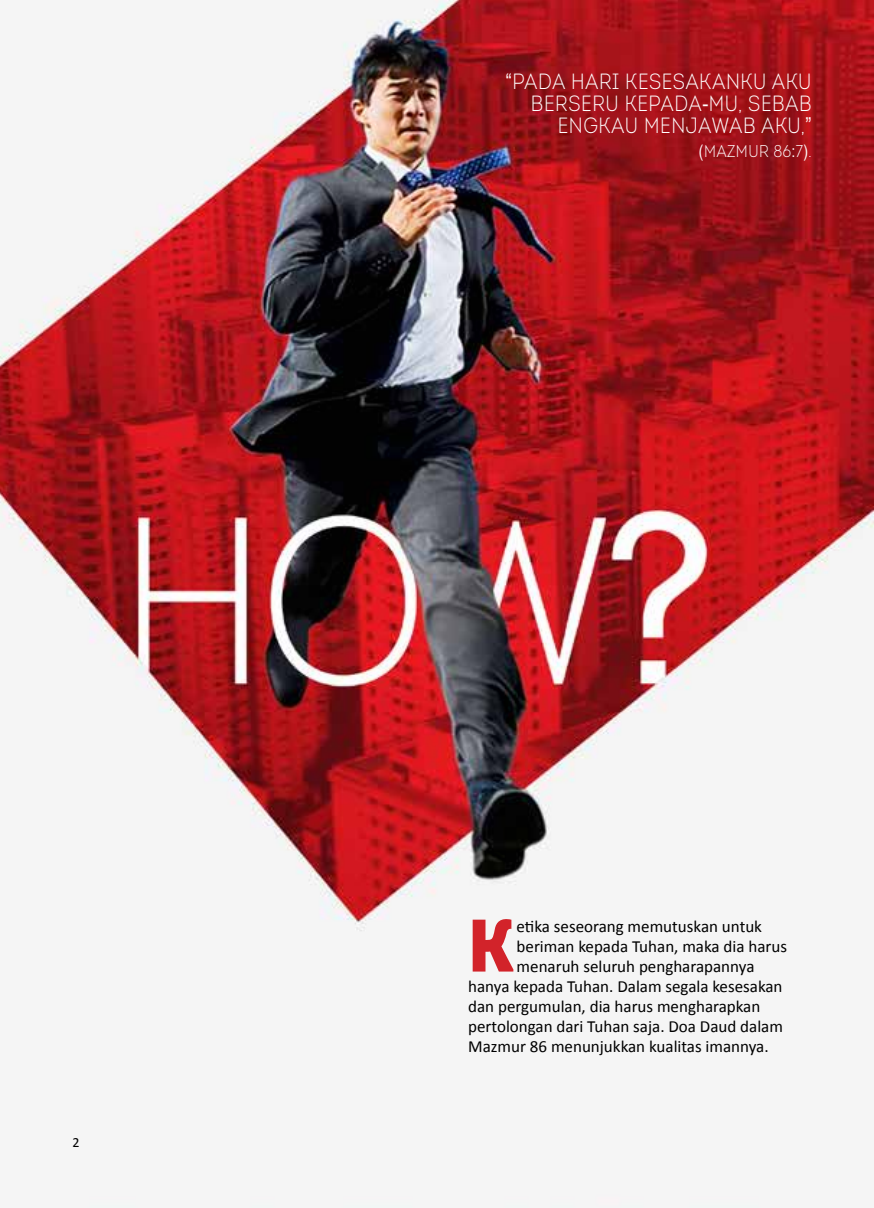
<style>
.page{position:relative;width:874px;height:1208px;background:#fff}
.page>*{position:absolute;margin:0;border:0;box-sizing:border-box;transform-origin:0 0}
.t1{font:74.2px "Intro Cond Black Free";color:#d2232a}
.t2{font:22px/22px "Intro Cond Light Free";letter-spacing:.025em;color:#fff;text-align:right}
.t3{font:17px "Calibri";color:#000}
.t4{font:17px "Intro Cond Light Free";letter-spacing:.025em;color:#fff}
.t5{font:14px "Calibri";color:#000}
.s1{font-family:"Arial Narrow"}
</style>
<div class="page">
<img style="left:0;top:0;width:873px;height:1208px">
<p class="t5" style="left:72px;top:1133px;width:9px">2</p>
<p class="t2" style="left:505px;top:70px;width:307px"><span class="s1">“</span>PADA HARI KESESAKANKU AKU<br>BERSERU KEPADA<span class="s1">-</span>MU, SEBAB<br>ENGKAU M ENJAWAB AKU,<span class="s1">”</span></p>
<p class="t4" style="left:698px;top:140px;width:114px"><span class="s1">(</span>MAZM UR 86<span class="s1">:</span>7<span class="s1">)</span>.</p>
<h1 class="t1" style="left:468px;top:895px;width:48px">K</h1>
<p class="t3" style="left:516px;top:915px;width:247px">etika seseorang memutuskan untuk</p>
<p class="t3" style="left:516px;top:935px;width:272px">beriman kepada Tuhan, maka dia harus</p>
<p class="t3" style="left:516px;top:955px;width:239px">menaruh seluruh pengharapannya</p>
<p class="t3" style="left:468px;top:975px;width:315px">hanya kepada Tuhan. Dalam segala kesesakan</p>
<p class="t3" style="left:468px;top:995px;width:293px">dan pergumulan, dia harus mengharapkan</p>
<p class="t3" style="left:468px;top:1015px;width:316px">pertolongan dari Tuhan saja. Doa Daud dalam</p>
<p class="t3" style="left:468px;top:1035px;width:302px">Mazmur 86 menunjukkan kualitas imannya.</p>
</div>
